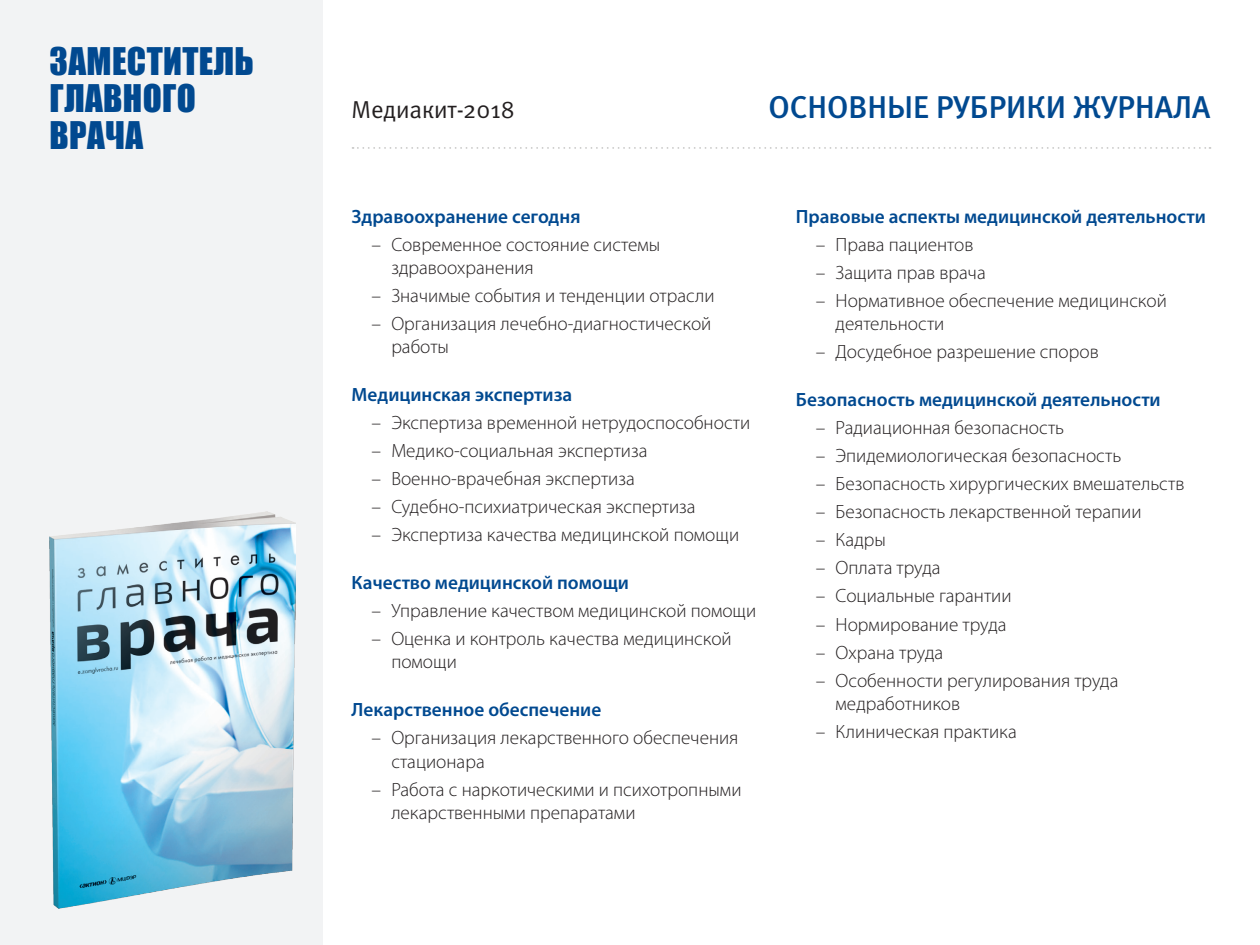
<style>
.page{position:relative;width:1260px;height:945px;background:#fff}
.page>*{position:absolute;margin:0;border:0;box-sizing:border-box;transform-origin:0 0}
.t1{font:35px/36.8px "Impact";letter-spacing:.01em;color:#014990}
.t2{font:31.5px "Meta Medium C";color:#014990}
.t3{font:24.5px "Meta Normal C";color:#231f20}
.t4{font:300 19.25px/23.1px "Myriad Pro";color:#231f20}
.t5{font:600 19.25px "Myriad Pro";color:#014990}
</style>
<div class="page">
<div style="left:0;top:0;width:322px;height:945px;background:#f2f3f4"></div>
<svg style="left:353px;top:147px;width:858px;height:2px"></svg>
<img style="left:50px;top:512px;width:246px;height:397px">
<h1 class="t1" style="left:50px;top:42px;width:206px">ЗАМЕСТИТЕЛЬ<br>ГЛАВНОГО<br>ВРАЧА</h1>
<p class="t3" style="left:352px;top:95px;width:165px">Медиакит-2018</p>
<p class="t2" style="left:768px;top:89px;width:444px">ОСНОВНЫЕ РУБРИКИ ЖУРНАЛА</p>
<p class="t5" style="left:352px;top:204px;width:230px">Здравоохранение сегодня</p>
<p class="t4" style="left:391px;top:233px;width:271px;text-indent:-20px">– Современное состояние системы здравоохранения</p>
<p class="t4" style="left:372px;top:284px;width:345px">– Значимые события и тенденции отрасли</p>
<p class="t4" style="left:391px;top:312px;width:322px;text-indent:-20px">– Организация лечебно-диагностической работы</p>
<p class="t5" style="left:352px;top:382px;width:222px">Медицинская экспертиза</p>
<p class="t4" style="left:372px;top:411px;width:380px">– Экспертиза временной нетрудоспособности</p>
<p class="t4" style="left:372px;top:439px;width:277px">– Медико-социальная экспертиза</p>
<p class="t4" style="left:372px;top:467px;width:265px">– Военно-врачебная экспертиза</p>
<p class="t4" style="left:372px;top:495px;width:326px">– Судебно-психиатрическая экспертиза</p>
<p class="t4" style="left:372px;top:523px;width:369px">– Экспертиза качества медицинской помощи</p>
<p class="t5" style="left:352px;top:571px;width:279px">Качество медицинской помощи</p>
<p class="t4" style="left:372px;top:599px;width:386px">– Управление качеством медицинской помощи</p>
<p class="t4" style="left:391px;top:627px;width:342px;text-indent:-20px">– Оценка и контроль качества медицинской помощи</p>
<p class="t5" style="left:352px;top:698px;width:251px">Лекарственное обеспечение</p>
<p class="t4" style="left:391px;top:726px;width:348px;text-indent:-20px">– Организация лекарственного обеспечения стационара</p>
<p class="t4" style="left:391px;top:777px;width:352px;text-indent:-20px">– Работа с наркотическими и психотропными лекарственными препаратами</p>
<p class="t5" style="left:796px;top:204px;width:411px">Правовые аспекты медицинской деятельности</p>
<p class="t4" style="left:816px;top:233px;width:159px">– Права пациентов</p>
<p class="t4" style="left:816px;top:261px;width:171px">– Защита прав врача</p>
<p class="t4" style="left:836px;top:289px;width:333px;text-indent:-20px">– Нормативное обеспечение медицинской деятельности</p>
<p class="t4" style="left:816px;top:340px;width:284px">– Досудебное разрешение споров</p>
<p class="t5" style="left:796px;top:387px;width:366px">Безопасность медицинской деятельности</p>
<p class="t4" style="left:816px;top:416px;width:250px">– Радиационная безопасность</p>
<p class="t4" style="left:816px;top:444px;width:307px">– Эпидемиологическая безопасность</p>
<p class="t4" style="left:816px;top:472px;width:370px">– Безопасность хирургических вмешательств</p>
<p class="t4" style="left:816px;top:500px;width:327px">– Безопасность лекарственной терапии</p>
<p class="t4" style="left:816px;top:528px;width:72px">– Кадры</p>
<p class="t4" style="left:816px;top:556px;width:126px">– Оплата труда</p>
<p class="t4" style="left:816px;top:584px;width:197px">– Социальные гарантии</p>
<p class="t4" style="left:816px;top:612px;width:192px">– Нормирование труда</p>
<p class="t4" style="left:816px;top:640px;width:129px">– Охрана труда</p>
<p class="t4" style="left:836px;top:668px;width:284px;text-indent:-20px">– Особенности регулирования труда медработников</p>
<p class="t4" style="left:816px;top:720px;width:203px">– Клиническая практика</p>
</div>
